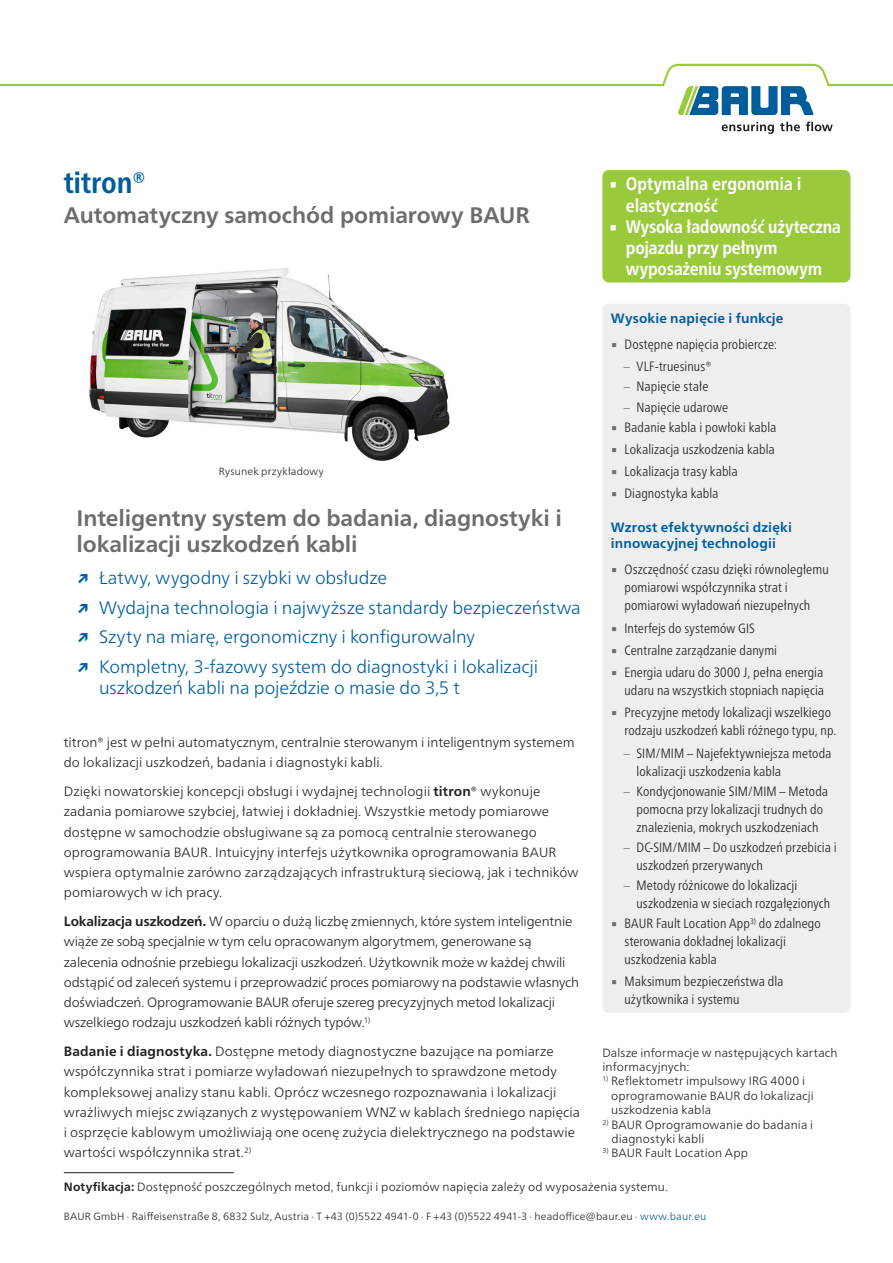
<style>
.page{position:relative;width:893px;height:1263px;background:#fff}
.page>*{position:absolute;margin:0;border:0;box-sizing:border-box;transform-origin:0 0}
.DB_-_Titel_Produktname_blau{font:700 condensed 30px "Frutiger Neue LTW1 G";letter-spacing:-.005em;color:#005d9c}
.DB_-_Aufzählung_USP_Überschrift{font:700 22.5px/25.5px "Frutiger Neue LTW1 G";letter-spacing:-.005em;color:#6c6d70}
.DB_-_Titel_Produktbeschreibung_grau{font:700 22.5px "Frutiger Neue LTW1 G";letter-spacing:-.005em;color:#6c6d70}
.t1{font:300 18px/21.3px "Frutiger Neue LTW1 G";letter-spacing:-.005em;color:#005d9c}
.t2{font:700 condensed 18px/21.3px "Frutiger Neue LTW1 G";letter-spacing:-.01em;color:#fff}
.DB___Fließtext{font:300 13.5px/20.2px "Frutiger Neue LTW1 G";letter-spacing:.005em;color:#231f20}
.t3{font:300 condensed 13.5px/18px "Frutiger Neue LTW1 G";letter-spacing:.005em;color:#231f20}
.DB___Fließtext-2{font:300 13.5px/20.2px "Frutiger Neue LTW1 G";letter-spacing:-.015em;color:#231f20}
.DB_-_Condensed_Überschrift{font:700 13.5px/16.2px "Frutiger Neue LTW1 G";letter-spacing:.01em;color:#005d9c}
.DB_-_Fußnote_linksbündig{font:300 12px/14.4px "Frutiger Neue LTW1 G";letter-spacing:.015em;color:#231f20}
.DB_-_Fußnote_linksbündig-2{font:300 10.5px "Frutiger Neue LTW1 G";letter-spacing:.015em;color:#231f20}
.s1{font-weight:700}
.s2{font-family:"Lucida Sans Unicode";font-weight:400;font-stretch:normal}
.s3{font-family:"Lucida Sans Unicode";font-weight:400;font-stretch:normal;color:#6c6d70}
.s4{color:#6c6d70}
.s5{color:#005d9c}
</style>
<div class="page">
<svg style="left:722px;top:122px;width:52px;height:12px"></svg>
<svg style="left:780px;top:122px;width:20px;height:9px"></svg>
<svg style="left:806px;top:122px;width:27px;height:9px"></svg>
<svg style="left:0;top:64px;width:893px;height:51px"></svg>
<img style="left:88px;top:268px;width:362px;height:193px">
<hr style="left:64px;top:1172px;width:169px;height:1px;background:#231f20">
<div style="left:602px;top:170px;width:248px;height:112px;background:#99ca3b;border-radius:6px"></div>
<div style="left:602px;top:304px;width:248px;height:709px;background:#eeeeef;border-radius:6px"></div>
<p class="DB_-_Titel_Produktname_blau" style="left:64px;top:160px;width:84px">titron®</p>
<p class="DB_-_Titel_Produktbeschreibung_grau" style="left:64px;top:199px;width:467px">Automatyczny samochód pomiarowy BAUR</p>
<p class="DB_-_Fußnote_linksbündig-2" style="left:219px;top:464px;width:107px">Rysunek przykładowy</p>
<p class="DB_-_Aufzählung_USP_Überschrift" style="left:77px;top:504px;width:487px">Inteligentny system do badania, diagnostyki i lokalizacji uszkodzeń kabli</p>
<p class="t1" style="left:77px;top:566px;width:312px"><span class="s1">↗</span> Łatwy, wygodny i szybki w obsłudze</p>
<p class="t1" style="left:77px;top:595px;width:506px"><span class="s1">↗</span> Wydajna technologia i najwyższe standardy bezpieczeństwa</p>
<p class="t1" style="left:77px;top:625px;width:400px"><span class="s1">↗</span> Szyty na miarę, ergonomiczny i konfigurowalny</p>
<p class="t1" style="left:99px;top:655px;width:441px;text-indent:-22px"><span class="s1">↗</span> Kompletny, 3-fazowy system do diagnostyki i lokalizacji uszkodzeń kabli na pojeździe o masie do 3,5 t</p>
<p class="DB___Fließtext" style="left:64px;top:731px;width:512px">titron® jest w pełni automatycznym, centralnie sterowanym i inteligentnym systemem do lokalizacji uszkodzeń, badania i diagnostyki kabli.</p>
<p class="DB___Fließtext" style="left:64px;top:780px;width:516px">Dzięki nowatorskiej koncepcji obsługi i wydajnej technologii <span class="s1">titron®</span> wykonuje zadania pomiarowe szybciej, łatwiej i dokładniej. Wszystkie metody pomiarowe dostępne w samochodzie obsługiwane są za pomocą centralnie sterowanego oprogramowania BAUR. Intuicyjny interfejs użytkownika oprogramowania BAUR wspiera optymalnie zarówno zarządzających infrastrukturą sieciową, jak i techników pomiarowych w ich pracy.</p>
<p class="DB___Fließtext-2" style="left:64px;top:910px;width:517px"><span class="s1">Lokalizacja uszkodzeń.</span> W oparciu o dużą liczbę zmiennych, które system inteligentnie wiąże ze sobą specjalnie w tym celu opracowanym algorytmem, generowane są zalecenia odnośnie przebiegu lokalizacji uszkodzeń. Użytkownik może w każdej chwili odstąpić od zaleceń systemu i przeprowadzić proces pomiarowy na podstawie własnych doświadczeń. Oprogramowanie BAUR oferuje szereg precyzyjnych metod lokalizacji wszelkiego rodzaju uszkodzeń kabli różnych typów.<sup>1)</sup></p>
<p class="DB___Fließtext" style="left:64px;top:1040px;width:518px"><span class="s1">Badanie i diagnostyka.</span> Dostępne metody diagnostyczne bazujące na pomiarze współczynnika strat i pomiarze wyładowań niezupełnych to sprawdzone metody kompleksowej analizy stanu kabli. Oprócz wczesnego rozpoznawania i lokalizacji wrażliwych miejsc związanych z występowaniem WNZ w kablach średniego napięcia i osprzęcie kablowym umożliwiają one ocenę zużycia dielektrycznego na podstawie wartości współczynnika strat.<sup>2)</sup></p>
<p class="t2" style="left:626px;top:172px;width:177px;text-indent:-17px"><span class="s2">▪</span> Optymalna ergonomia i elastyczność</p>
<p class="t2" style="left:626px;top:214px;width:217px;text-indent:-17px"><span class="s2">▪</span> Wysoka ładowność użyteczna pojazdu przy pełnym wyposażeniu systemowym</p>
<p class="DB_-_Condensed_Überschrift" style="left:611px;top:309px;width:174px">Wysokie napięcie i funkcje</p>
<p class="t3" style="left:611px;top:334px;width:168px"><span class="s3">▪</span> Dostępne napięcia probiercze:</p>
<p class="t3" style="left:624px;top:357px;width:90px"><span class="s4">–</span> VLF-truesinus®</p>
<p class="t3" style="left:624px;top:377px;width:86px"><span class="s4">–</span> Napięcie stałe</p>
<p class="t3" style="left:624px;top:397px;width:106px"><span class="s4">–</span> Napięcie udarowe</p>
<p class="t3" style="left:611px;top:417px;width:167px"><span class="s3">▪</span> Badanie kabla i powłoki kabla</p>
<p class="t3" style="left:611px;top:439px;width:165px"><span class="s3">▪</span> Lokalizacja uszkodzenia kabla</p>
<p class="t3" style="left:611px;top:461px;width:128px"><span class="s3">▪</span> Lokalizacja trasy kabla</p>
<p class="t3" style="left:611px;top:484px;width:109px"><span class="s3">▪</span> Diagnostyka kabla</p>
<p class="DB_-_Condensed_Überschrift" style="left:611px;top:518px;width:183px">Wzrost efektywności dzięki innowacyjnej technologii</p>
<p class="t3" style="left:624px;top:560px;width:206px;text-indent:-14px"><span class="s3">▪</span> Oszczędność czasu dzięki równoległemu pomiarowi współczynnika strat i pomiarowi wyładowań niezupełnych</p>
<p class="t3" style="left:611px;top:618px;width:145px"><span class="s3">▪</span> Interfejs do systemów GIS</p>
<p class="t3" style="left:611px;top:640px;width:168px"><span class="s3">▪</span> Centralne zarządzanie danymi</p>
<p class="t3" style="left:611px;top:662px;width:215px;text-align:right"><span class="s3">▪</span> Energia udaru do 3000 J, pełna energia udaru na wszystkich stopniach napięcia</p>
<p class="t3" style="left:624px;top:703px;width:213px;text-indent:-14px"><span class="s3">▪</span> Precyzyjne metody lokalizacji wszelkiego rodzaju uszkodzeń kabli różnego typu, np.</p>
<p class="t3" style="left:637px;top:743px;width:196px;text-indent:-13px"><span class="s4">–</span> SIM/MIM – Najefektywniejsza metoda lokalizacji uszkodzenia kabla</p>
<p class="t3" style="left:624px;top:781px;width:206px;text-align:center"><span class="s4">–</span> Kondycjonowanie SIM/MIM – Metoda pomocna przy lokalizacji trudnych do znalezienia, mokrych uszkodzeniach</p>
<p class="t3" style="left:637px;top:837px;width:202px;text-indent:-13px"><span class="s4">–</span> DC-SIM/MIM – Do uszkodzeń przebicia i uszkodzeń przerywanych</p>
<p class="t3" style="left:637px;top:875px;width:195px;text-indent:-13px"><span class="s4">–</span> Metody różnicowe do lokalizacji uszkodzenia w sieciach rozgałęzionych</p>
<p class="t3" style="left:624px;top:913px;width:198px;text-indent:-14px"><span class="s3">▪</span> BAUR Fault Location App<sup>3)</sup> do zdalnego sterowania dokładnej lokalizacji uszkodzenia kabla</p>
<p class="t3" style="left:624px;top:972px;width:160px;text-indent:-14px"><span class="s3">▪</span> Maksimum bezpieczeństwa dla użytkownika i systemu</p>
<p class="DB_-_Fußnote_linksbündig" style="left:602px;top:1044px;width:237px">Dalsze informacje w następujących kartach informacyjnych:</p>
<p class="DB_-_Fußnote_linksbündig" style="left:611px;top:1073px;width:204px;text-indent:-9px"><sup>1)</sup> Reflektometr impulsowy IRG 4000 i oprogramowanie BAUR do lokalizacji uszkodzenia kabla</p>
<p class="DB_-_Fußnote_linksbündig" style="left:611px;top:1116px;width:203px;text-indent:-9px"><sup>2)</sup> BAUR Oprogramowanie do badania i diagnostyki kabli</p>
<p class="DB_-_Fußnote_linksbündig" style="left:602px;top:1145px;width:147px"><sup>3)</sup> BAUR Fault Location App</p>
<p class="DB_-_Fußnote_linksbündig" style="left:64px;top:1178px;width:606px"><span class="s1">Notyfikacja:</span> Dostępność poszczególnych metod, funkcji i poziomów napięcia zależy od wyposażenia systemu.</p>
<p class="DB_-_Fußnote_linksbündig-2" style="left:64px;top:1208px;width:644px">BAUR GmbH · Raiffeisenstraße 8, 6832 Sulz, Austria · T +43 (0)5522 4941-0 · F +43 (0)5522 4941-3 · headoffice@baur.eu · <span class="s5">www.baur.eu</span></p>
</div>
